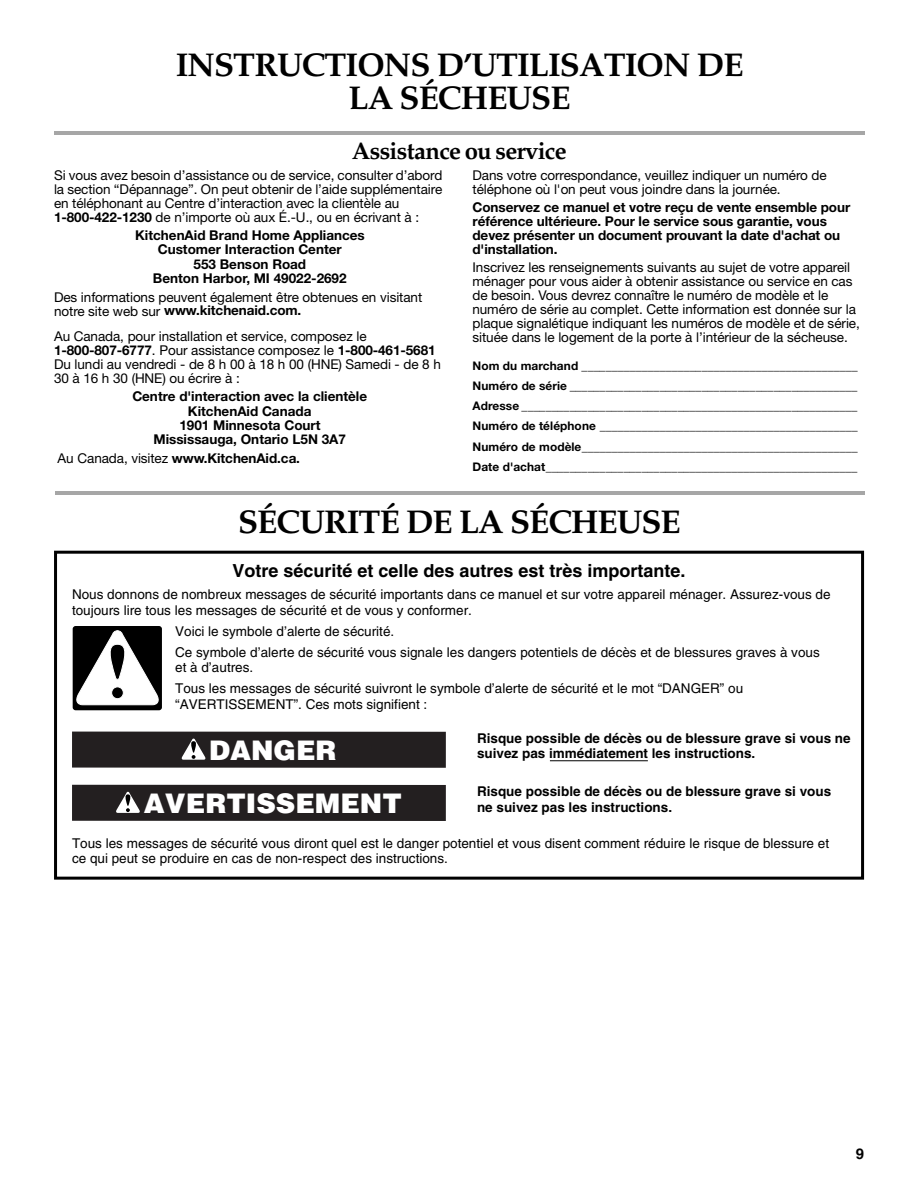
<style>
.page{position:relative;width:918px;height:1188px;background:#fff}
.page>*{position:absolute;margin:0;border:0;box-sizing:border-box;transform-origin:0 0}
.t1{font:700 33px/33px "Palatino";letter-spacing:-.03em;color:#000;text-align:center}
.t2{font:900 27px "Helvetica";color:#fff}
.t3{font:700 24px "Palatino";letter-spacing:-.03em;color:#000}
.t4{font:700 18px "Helvetica";color:#000}
.t5{font:700 15px "Helvetica";color:#000}
.t6{font:13.5px/14px "Helvetica Neue";letter-spacing:-.005em;color:#000}
.t7{font:13.5px/15.8px "Helvetica";color:#000}
.t8{font:700 13.5px/14.2px "Helvetica Neue";letter-spacing:-.005em;color:#000;text-align:center}
.t9{font:700 13.5px/15.8px "Helvetica";color:#000}
.t10{font:700 11.85px/20.2px "Helvetica Neue";color:#000;text-align:justify}
.s1{font-weight:700}
.s2{font-weight:400}
</style>
<div class="page">
<hr style="left:56px;top:131px;width:808px;height:3px;background:#a6a6a6">
<hr style="left:57px;top:491px;width:807px;height:3px;background:#a6a6a6">
<hr style="left:550px;top:760px;width:98px;height:1px;background:#000">
<div style="left:54px;top:551px;width:810px;height:329px;border:3px solid #000"></div>
<svg style="left:73px;top:626px;width:89px;height:84px"></svg>
<svg style="left:74px;top:631px;width:87px;height:74px"></svg>
<div style="left:72px;top:785px;width:374px;height:36px;background:#231f20"></div>
<div style="left:72px;top:732px;width:374px;height:36px;background:#231f20"></div>
<svg style="left:181px;top:738px;width:25px;height:22px"></svg>
<svg style="left:116px;top:792px;width:24px;height:21px"></svg>
<h1 class="t1" style="left:176px;top:52px;width:569px">INSTRUCTIONS D’UTILISATION DE<br>LA SÉCHEUSE</h1>
<h3 class="t3" style="left:352px;top:141px;width:217px">Assistance ou service</h3>
<p class="t6" style="left:54px;top:170px;width:390px">Si vous avez besoin d’assistance ou de service, consulter d’abord la section “Dépannage”. On peut obtenir de l’aide supplémentaire en téléphonant au Centre d’interaction avec la clientèle au <span class="s1">1-800-422-1230</span> de n’importe où aux É.-U., ou en écrivant à :</p>
<p class="t8" style="left:135px;top:229px;width:231px">KitchenAid Brand Home Appliances<br>Customer Interaction Center<br>553 Benson Road<br>Benton Harbor, MI 49022-2692</p>
<p class="t6" style="left:54px;top:291px;width:370px">Des informations peuvent également être obtenues en visitant notre site web sur <span class="s1">www.kitchenaid.com.</span></p>
<p class="t6" style="left:54px;top:331px;width:388px">Au Canada, pour installation et service, composez le <span class="s1">1-800-807-6777</span>. Pour assistance composez le <span class="s1">1-800-461-5681<br></span>Du lundi au vendredi - de 8 h 00 à 18 h 00 (HNE) Samedi - de 8 h 30 à 16 h 30 (HNE) ou écrire à :</p>
<p class="t8" style="left:132px;top:391px;width:236px">Centre d'interaction avec la clientèle<br>KitchenAid Canada<br>1901 Minnesota Court<br>Mississauga, Ontario L5N 3A7</p>
<p class="t8" style="left:58px;top:452px;width:244px"><span class="s2">Au Canada, visitez</span> www.KitchenAid.ca.</p>
<p class="t6" style="left:473px;top:170px;width:356px">Dans votre correspondance, veuillez indiquer un numéro de téléphone où l'on peut vous joindre dans la journée.</p>
<p class="t8" style="left:473px;top:202px;width:379px;line-height:13.8px;text-align:left">Conservez ce manuel et votre reçu de vente ensemble pour référence ultérieure. Pour le service sous garantie, vous devez présenter un document prouvant la date d'achat ou d'installation.</p>
<p class="t6" style="left:473px;top:262px;width:389px">Inscrivez les renseignements suivants au sujet de votre appareil ménager pour vous aider à obtenir assistance ou service en cas de besoin. Vous devrez connaître le numéro de modèle et le numéro de série au complet. Cette information est donnée sur la plaque signalétique indiquant les numéros de modèle et de série, située dans le logement de la porte à l’intérieur de la sécheuse.</p>
<p class="t10" style="left:473px;top:356px;width:387px">Nom du marchand ______________________________________________ Numéro de série ________________________________________________ Adresse ________________________________________________________ Numéro de téléphone ___________________________________________ Numéro de modèle______________________________________________ Date d'achat____________________________________________________</p>
<h1 class="t1" style="left:238px;top:509px;width:444px">SÉCURITÉ DE LA SÉCHEUSE</h1>
<h3 class="t4" style="left:232px;top:564px;width:455px">Votre sécurité et celle des autres est très importante.</h3>
<p class="t7" style="left:72px;top:588px;width:760px">Nous donnons de nombreux messages de sécurité importants dans ce manuel et sur votre appareil ménager. Assurez-vous de toujours lire tous les messages de sécurité et de vous y conformer.</p>
<p class="t7" style="left:175px;top:622px;width:646px;line-height:21px">Voici le symbole d’alerte de sécurité.<br>Ce symbole d’alerte de sécurité vous signale les dangers potentiels de décès et de blessures graves à vous</p>
<p class="t7" style="left:175px;top:658px;width:569px;line-height:21px">et à d’autres.<br>Tous les messages de sécurité suivront le symbole d’alerte de sécurité et le mot “DANGER” ou</p>
<p class="t7" style="left:175px;top:698px;width:254px">“AVERTISSEMENT”. Ces mots signifient :</p>
<p class="t9" style="left:477px;top:731px;width:375px">Risque possible de décès ou de blessure grave si vous ne suivez pas immédiatement les instructions.</p>
<p class="t9" style="left:477px;top:785px;width:356px">Risque possible de décès ou de blessure grave si vous ne suivez pas les instructions.</p>
<p class="t7" style="left:72px;top:836px;width:759px">Tous les messages de sécurité vous diront quel est le danger potentiel et vous disent comment réduire le risque de blessure et ce qui peut se produire en cas de non-respect des instructions.</p>
<h2 class="t2" style="left:209px;top:740px;width:129px">DANGER</h2>
<h2 class="t2" style="left:144px;top:793px;width:259px">AVERTISSEMENT</h2>
<p class="t5" style="left:856px;top:1148px;width:10px">9</p>
</div>
